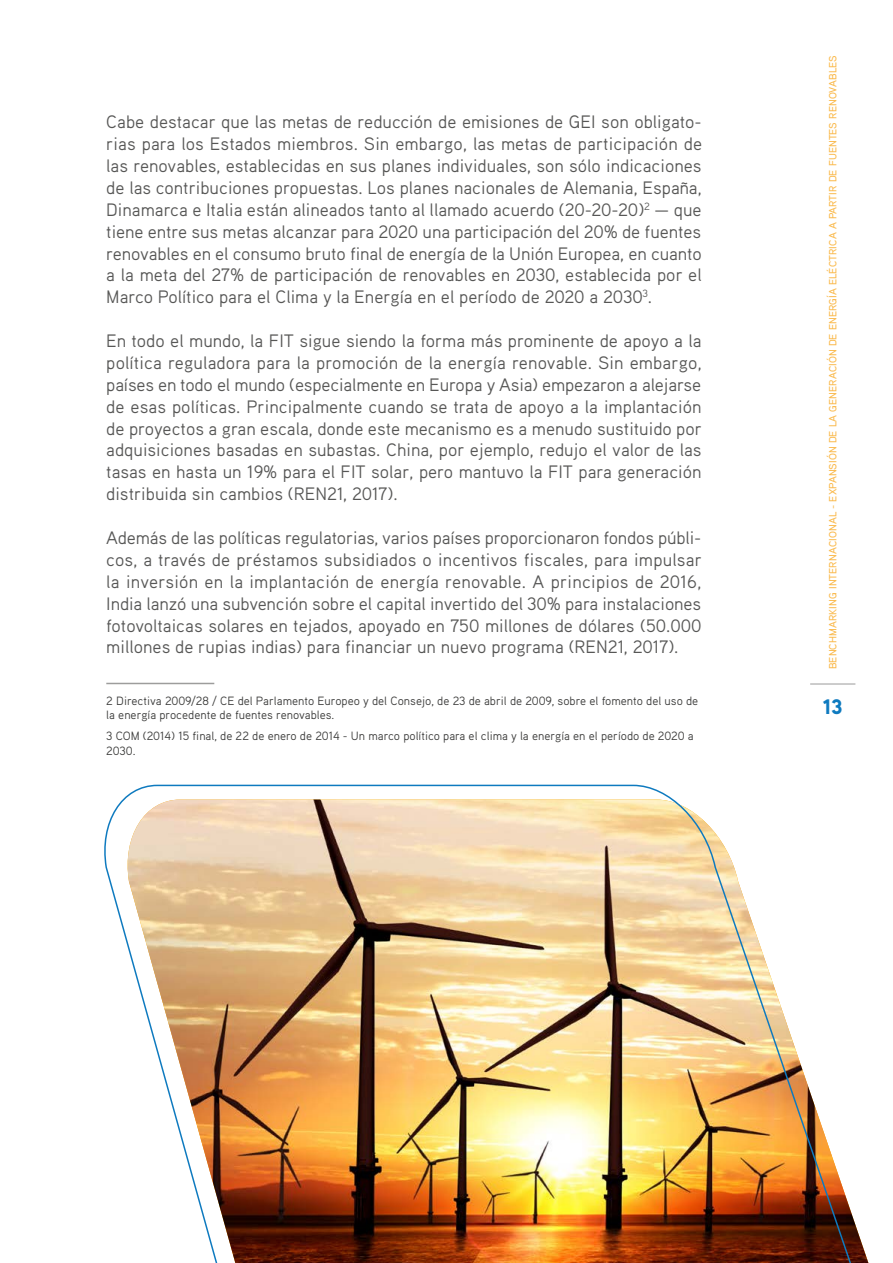
<style>
.page{position:relative;width:893px;height:1263px;background:#fff}
.page>*{position:absolute;margin:0;border:0;box-sizing:border-box;transform-origin:0 0}
.t1{font:900 21px "Aaux Pro";color:#0e7abf}
.t2{font:18px/21.9px "Aaux Pro";color:#575756;text-align:justify}
.t3{font:12px/14.4px "Aaux Pro";color:#3c3c3b}
.t4{font:500 10.5px "Aaux Pro";letter-spacing:.01em;color:#fab94b}
</style>
<div class="page">
<hr style="left:810px;top:683px;width:45px;height:2px;background:#bcbcbc">
<hr style="left:106px;top:683px;width:108px;height:1px;background:#9d9d9c">
<img style="left:104px;top:784px;width:765px;height:479px">
<p class="t2" style="left:106px;top:110px;width:597px">Cabe destacar que las metas de reducción de emisiones de GEI son obligato&shy;rias para los Estados miembros. Sin embargo, las metas de participación de las renovables, establecidas en sus planes individuales, son sólo indicaciones de las contribuciones propuestas. Los planes nacionales de Alemania, España, Dinamarca e Italia están alineados tanto al llamado acuerdo (20-20-20)<sup>2</sup> — que tiene entre sus metas alcanzar para 2020 una participación del 20% de fuentes renovables en el consumo bruto final de energía de la Unión Europea, en cuanto a la meta del 27% de participación de renovables en 2030, establecida por el Marco Político para el Clima y la Energía en el período de 2020 a 2030<sup>3</sup>.</p>
<p class="t2" style="left:106px;top:329px;width:597px">En todo el mundo, la FIT sigue siendo la forma más prominente de apoyo a la política reguladora para la promoción de la energía renovable. Sin embargo, países en todo el mundo (especialmente en Europa y Asia) empezaron a alejarse de esas políticas. Principalmente cuando se trata de apoyo a la implantación de proyectos a gran escala, donde este mecanismo es a menudo sustituido por adquisiciones basadas en subastas. China, por ejemplo, redujo el valor de las tasas en hasta un 19% para el FIT solar, pero mantuvo la FIT para generación distribuida sin cambios (REN21, 2017).</p>
<p class="t2" style="left:106px;top:526px;width:597px">Además de las políticas regulatorias, varios países proporcionaron fondos públi&shy;cos, a través de préstamos subsidiados o incentivos fiscales, para impulsar la inversión en la implantación de energía renovable. A principios de 2016, India lanzó una subvención sobre el capital invertido del 30% para instalaciones fotovoltaicas solares en tejados, apoyado en 750 millones de dólares (50.000 millones de rupias indias) para financiar un nuevo programa (REN21, 2017).</p>
<p class="t3" style="left:106px;top:693px;width:593px">2 Directiva 2009/28 / CE del Parlamento Europeo y del Consejo, de 23 de abril de 2009, sobre el fomento del uso de la energía procedente de fuentes renovables.</p>
<p class="t3" style="left:106px;top:729px;width:589px">3 COM (2014) 15 final, de 22 de enero de 2014 - Un marco político para el clima y la energía en el período de 2020 a<br>2030.</p>
<p class="t4" style="left:826px;top:669px;width:615px;rotate:-90deg">BENCHMARKING INTERNACIONAL - EXPANSIÓN DE LA GENERACIÓN DE ENERGÍA ELÉCTRICA A PARTIR DE FUENTES RENOVABLES</p>
<p class="t1" style="left:823px;top:693px;width:22px">13</p>
</div>
